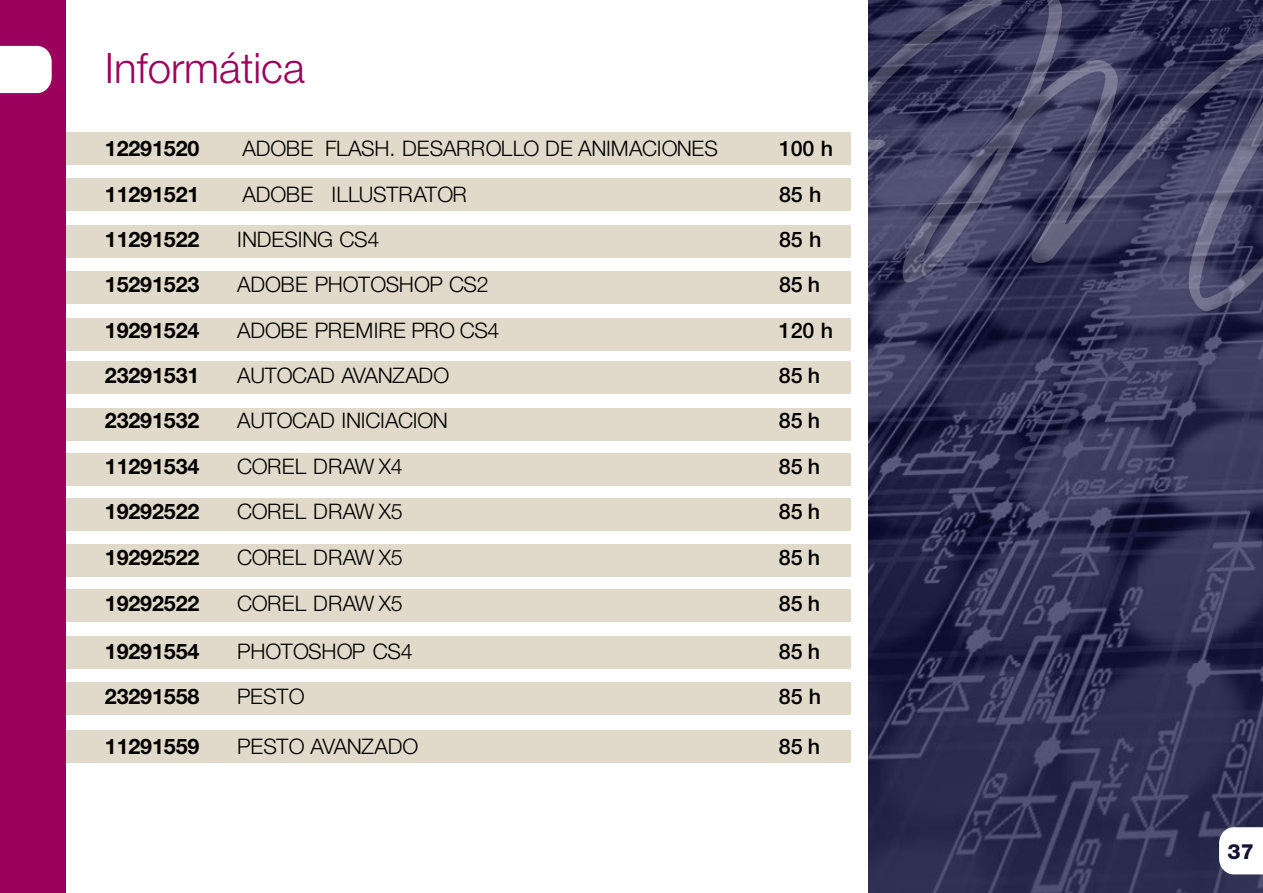
<style>
.page{position:relative;width:1263px;height:893px;background:#fff}
.page>*{position:absolute;margin:0;border:0;box-sizing:border-box;transform-origin:0 0}
.t1{font:300 42px "Helvetica Neue";color:#9c005d}
.t2{font:300 21.45px/45.5px "Helvetica Neue";letter-spacing:-.015em;color:#000}
.t3{font:700 21.45px/45.5px "Helvetica Neue";letter-spacing:-.005em;color:#000;text-align:justify}
.t4{font:500 21.45px/45.5px "Helvetica Neue";letter-spacing:-.005em;color:#000}
.t5{font:800 21px "Helvetica Neue";color:#121235}
</style>
<div class="page">
<img style="left:869px;top:311px;width:394px;height:582px">
<div style="left:39px;top:132px;width:812px;height:32px;background:#e1d9ca"></div>
<div style="left:39px;top:179px;width:812px;height:32px;background:#e1d9ca"></div>
<div style="left:39px;top:225px;width:812px;height:32px;background:#e1d9ca"></div>
<div style="left:39px;top:272px;width:812px;height:32px;background:#e1d9ca"></div>
<div style="left:39px;top:318px;width:812px;height:32px;background:#e1d9ca"></div>
<div style="left:39px;top:362px;width:812px;height:32px;background:#e1d9ca"></div>
<div style="left:39px;top:408px;width:812px;height:32px;background:#e1d9ca"></div>
<div style="left:39px;top:453px;width:812px;height:32px;background:#e1d9ca"></div>
<div style="left:39px;top:498px;width:812px;height:32px;background:#e1d9ca"></div>
<div style="left:39px;top:545px;width:812px;height:32px;background:#e1d9ca"></div>
<div style="left:39px;top:590px;width:812px;height:32px;background:#e1d9ca"></div>
<div style="left:39px;top:636px;width:812px;height:32px;background:#e1d9ca"></div>
<div style="left:39px;top:683px;width:812px;height:32px;background:#e1d9ca"></div>
<div style="left:39px;top:731px;width:812px;height:32px;background:#e1d9ca"></div>
<svg style="left:1219px;top:827px;width:44px;height:47px"></svg>
<svg style="left:848px;top:0;width:415px;height:311px;background:#494969"></svg>
<div style="left:0;top:0;width:65px;height:893px;background:#9c005d"></div>
<div style="left:0;top:46px;width:52px;height:47px;background:#fff"></div>
<h1 class="t1" style="left:105px;top:42px;width:201px">Informática</h1>
<p class="t3" style="left:105px;top:125px;width:96px">12291520<br>11291521<br>11291522<br>15291523<br>19291524<br>23291531<br>23291532<br>11291534<br>19292522<br>19292522<br>19292522</p>
<p class="t3" style="left:105px;top:628px;width:96px">19291554<br>23291558</p>
<p class="t3" style="left:105px;top:723px;width:96px">11291559</p>
<p class="t2" style="left:237px;top:126px;width:482px">ADOBE FLASH. DESARROLLO DE ANIMACIONES<br>ADOBE ILLUSTRATOR<br>INDESING CS4<br>ADOBE PHOTOSHOP CS2<br>ADOBE PREMIRE PRO CS4<br>AUTOCAD AVANZADO<br>AUTOCAD INICIACION<br>COREL DRAW X4<br>COREL DRAW X5<br>COREL DRAW X5<br>COREL DRAW X5</p>
<p class="t2" style="left:237px;top:628px;width:177px">PHOTOSHOP CS4</p>
<p class="t2" style="left:237px;top:673px;width:69px">PESTO</p>
<p class="t2" style="left:237px;top:723px;width:183px">PESTO AVANZADO</p>
<p class="t4" style="left:779px;top:126px;width:56px">100 h<br>85 h<br>85 h<br>85 h<br>120 h<br>85 h<br>85 h<br>85 h<br>85 h<br>85 h<br>85 h</p>
<p class="t4" style="left:779px;top:628px;width:44px">85 h<br>85 h</p>
<p class="t4" style="left:779px;top:723px;width:43px">85 h</p>
<p class="t5" style="left:1227px;top:839px;width:28px">37</p>
</div>
